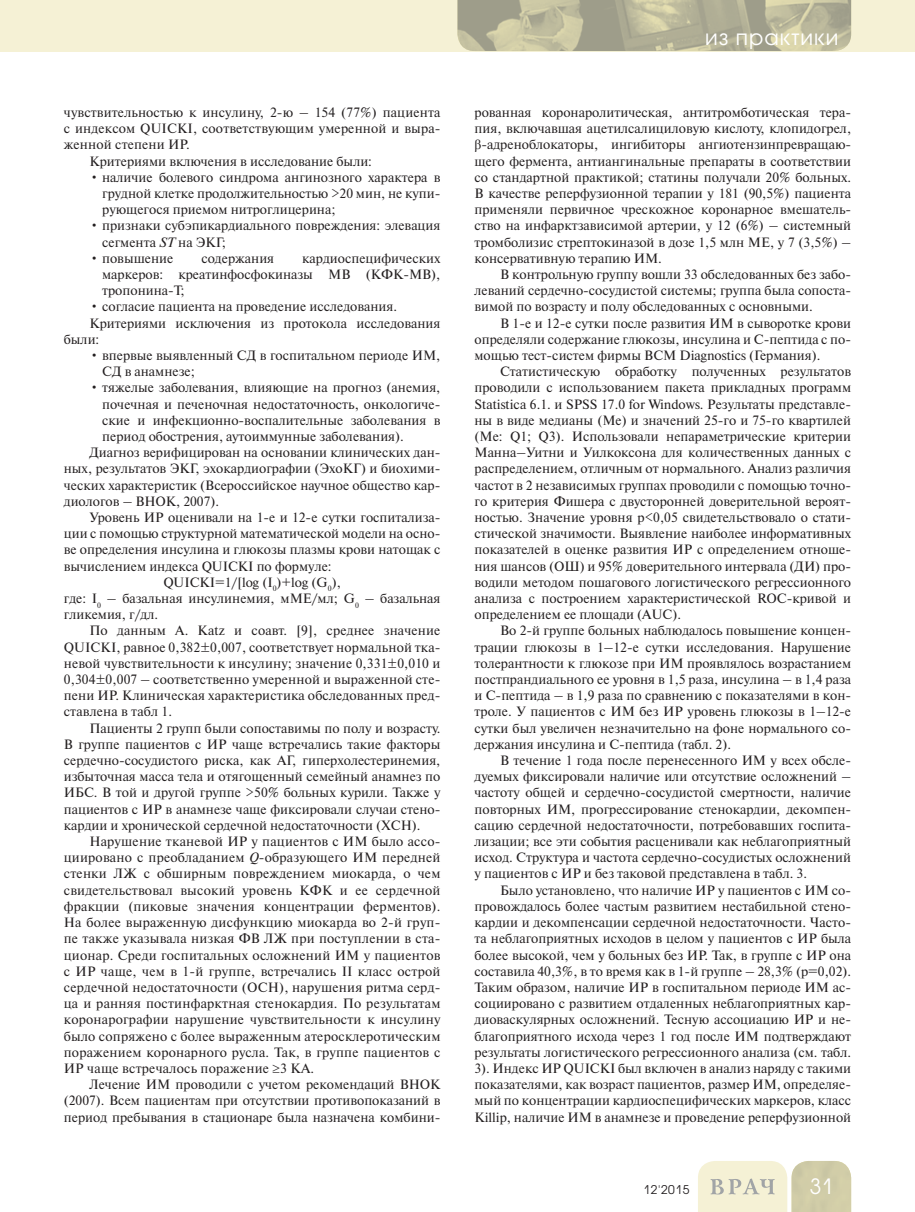
<style>
.page{position:relative;width:915px;height:1212px;background:#fff}
.page>*{position:absolute;margin:0;border:0;box-sizing:border-box;transform-origin:0 0}
.t1{font:21px "Avant Garde Gothic C";letter-spacing:.05em;color:#fff}
.t2{font:13.5px/16.2px "Newton C";color:#231f20;text-align:justify}
.t3{font:12px "Avant Garde Gothic C";letter-spacing:.05em;color:#231f20}
.s1{font-style:italic}
.s2{font-family:"Times New Roman"}
</style>
<div class="page">
<div style="left:0;top:0;width:914px;height:51px;background:#f5f1d5"></div>
<svg style="left:698px;top:1161px;width:152px;height:51px"></svg>
<img style="left:457px;top:0;width:393px;height:51px">
<p class="t2" style="left:64px;top:106px;width:378px">чувствительностью к инсулину, 2-ю – 154 (77%) пациента</p>
<p class="t2" style="left:64px;top:122px;width:378px">с индексом QUICKI, соответствующим умеренной и выра-</p>
<p class="t2" style="left:64px;top:138px;width:127px">женной степени ИР.</p>
<p class="t2" style="left:89px;top:154px;width:284px">Критериями включения в исследование были:</p>
<p class="t2" style="left:102px;top:170px;width:340px;text-indent:-13px">• наличие болевого синдрома ангинозного характера в грудной клетке продолжительностью &gt;20 мин, не купи&shy;рующегося приемом нитроглицерина;</p>
<p class="t2" style="left:102px;top:219px;width:340px;text-indent:-13px">• признаки субэпикардиального повреждения: элевация сегмента <span class="s1">ST</span> на ЭКГ;</p>
<p class="t2" style="left:89px;top:251px;width:85px">• повышение</p>
<p class="t2" style="left:201px;top:251px;width:74px">содержания</p>
<p class="t2" style="left:102px;top:251px;width:340px;text-indent:200px">кардиоспецифических маркеров: креатинфосфокиназы МВ (КФК-МВ), тропонина-Т;</p>
<p class="t2" style="left:89px;top:300px;width:309px">• согласие пациента на проведение исследования.</p>
<p class="t2" style="left:89px;top:316px;width:352px">Критериями исключения из протокола исследования</p>
<p class="t2" style="left:64px;top:332px;width:37px">были:</p>
<p class="t2" style="left:102px;top:349px;width:340px;text-indent:-13px">• впервые выявленный CД в госпитальном периоде ИМ,<br>СД в анамнезе;</p>
<p class="t2" style="left:89px;top:381px;width:352px">• тяжелые заболевания, влияющие на прогноз (анемия,</p>
<p class="t2" style="left:102px;top:397px;width:340px">почечная и печеночная недостаточность, онкологиче-</p>
<p class="t2" style="left:102px;top:413px;width:340px">ские и инфекционно-воспалительные заболевания в</p>
<p class="t2" style="left:102px;top:430px;width:303px">период обострения, аутоиммунные заболевания).</p>
<p class="t2" style="left:89px;top:446px;width:352px">Диагноз верифицирован на основании клинических дан-</p>
<p class="t2" style="left:64px;top:462px;width:378px">ных, результатов ЭКГ, эхокардиографии (ЭхоКГ) и биохими-</p>
<p class="t2" style="left:64px;top:478px;width:378px">ческих характеристик (Всероссийское научное общество кар-</p>
<p class="t2" style="left:64px;top:494px;width:157px">диологов – ВНОК, 2007).</p>
<p class="t2" style="left:89px;top:511px;width:352px">Уровень ИР оценивали на 1-е и 12-е сутки госпитализа-</p>
<p class="t2" style="left:64px;top:527px;width:378px">ции с помощью структурной математической модели на осно-</p>
<p class="t2" style="left:64px;top:543px;width:378px">ве определения инсулина и глюкозы плазмы крови натощак с</p>
<p class="t2" style="left:64px;top:559px;width:269px">вычислением индекса QUICKI по формуле:</p>
<p class="t2" style="left:163px;top:575px;width:179px">QUICKI=1/[log (I<sub>0</sub>)+log (G<sub>0</sub>),</p>
<p class="t2" style="left:64px;top:592px;width:378px">где: I<sub>0</sub> – базальная инсулинемия, мМЕ/мл; G<sub>0</sub> – базальная</p>
<p class="t2" style="left:64px;top:608px;width:96px">гликемия, г/дл.</p>
<p class="t2" style="left:89px;top:624px;width:352px">По данным A. Katz и соавт. [9], среднее значение</p>
<p class="t2" style="left:64px;top:640px;width:378px">QUICKI, равное 0,382±0,007, соответствует нормальной тка-</p>
<p class="t2" style="left:64px;top:656px;width:378px">невой чувствительности к инсулину; значение 0,331±0,010 и</p>
<p class="t2" style="left:64px;top:673px;width:378px">0,304±0,007 – соответственно умеренной и выраженной сте-</p>
<p class="t2" style="left:64px;top:689px;width:378px">пени ИР. Клиническая характеристика обследованных пред-</p>
<p class="t2" style="left:64px;top:705px;width:110px">ставлена в табл 1.</p>
<p class="t2" style="left:89px;top:721px;width:352px">Пациенты 2 групп были сопоставимы по полу и возрасту.</p>
<p class="t2" style="left:64px;top:737px;width:378px">В группе пациентов с ИР чаще встречались такие факторы</p>
<p class="t2" style="left:64px;top:754px;width:378px">сердечно-сосудистого риска, как АГ, гиперхолестеринемия,</p>
<p class="t2" style="left:64px;top:770px;width:378px">избыточная масса тела и отягощенный семейный анамнез по</p>
<p class="t2" style="left:64px;top:786px;width:378px">ИБС. В той и другой группе &gt;50% больных курили. Также у</p>
<p class="t2" style="left:64px;top:802px;width:378px">пациентов с ИР в анамнезе чаще фиксировали случаи стено-</p>
<p class="t2" style="left:64px;top:818px;width:358px">кардии и хронической сердечной недостаточности (ХСН).</p>
<p class="t2" style="left:89px;top:835px;width:352px">Нарушение тканевой ИР у пациентов с ИМ было ассо-</p>
<p class="t2" style="left:64px;top:851px;width:378px">циировано с преобладанием <span class="s1">Q</span>-образующего ИМ передней</p>
<p class="t2" style="left:64px;top:867px;width:378px">стенки ЛЖ с обширным повреждением миокарда, о чем</p>
<p class="t2" style="left:64px;top:883px;width:378px">свидетельствовал высокий уровень КФК и ее сердечной</p>
<p class="t2" style="left:64px;top:899px;width:378px">фракции (пиковые значения концентрации ферментов).</p>
<p class="t2" style="left:64px;top:916px;width:378px">На более выраженную дисфункцию миокарда во 2-й груп-</p>
<p class="t2" style="left:64px;top:932px;width:378px">пе также указывала низкая ФВ ЛЖ при поступлении в ста-</p>
<p class="t2" style="left:64px;top:948px;width:378px">ционар. Среди госпитальных осложнений ИМ у пациентов</p>
<p class="t2" style="left:64px;top:964px;width:378px">с ИР чаще, чем в 1-й группе, встречались II класс острой</p>
<p class="t2" style="left:64px;top:980px;width:378px">сердечной недостаточности (ОСН), нарушения ритма серд-</p>
<p class="t2" style="left:64px;top:997px;width:378px">ца и ранняя постинфарктная стенокардия. По результатам</p>
<p class="t2" style="left:64px;top:1013px;width:378px">коронарографии нарушение чувствительности к инсулину</p>
<p class="t2" style="left:64px;top:1029px;width:378px">было сопряжено с более выраженным атеросклеротическим</p>
<p class="t2" style="left:64px;top:1045px;width:378px">поражением коронарного русла. Так, в группе пациентов с</p>
<p class="t2" style="left:64px;top:1061px;width:252px">ИР чаще встречалось поражение ≥3 КА.</p>
<p class="t2" style="left:89px;top:1078px;width:352px">Лечение ИМ проводили с учетом рекомендаций ВНОК</p>
<p class="t2" style="left:64px;top:1094px;width:378px">(2007). Всем пациентам при отсутствии противопоказаний в</p>
<p class="t2" style="left:64px;top:1110px;width:378px">период пребывания в стационаре была назначена комбини-</p>
<h1 class="t1" style="left:704px;top:27px;width:135px">из практики</h1>
<p class="t2" style="left:474px;top:106px;width:378px">рованная коронаролитическая, антитромботическая тера&shy;пия, включавшая ацетилсалициловую кислоту, клопидогрел, <span class="s2">β</span>-адреноблокаторы, ингибиторы ангиотензинпревращаю&shy;щего фермента, антиангинальные препараты в соответствии со стандартной практикой; статины получали 20% больных.<br>В качестве реперфузионной терапии у 181 (90,5%) пациента применяли первичное чрескожное коронарное вмешатель&shy;ство на инфарктзависимой артерии, у 12 (6%) – системный тромболизис стрептокиназой в дозе 1,5 млн МЕ, у 7 (3,5%) – консервативную терапию ИМ.</p>
<p class="t2" style="left:474px;top:268px;width:378px;text-indent:26px">В контрольную группу вошли 33 обследованных без забо&shy;леваний сердечно-сосудистой системы; группа была сопоста&shy;вимой по возрасту и полу обследованных с основными.</p>
<p class="t2" style="left:474px;top:316px;width:378px;text-indent:26px">В 1-е и 12-е сутки после развития ИМ в сыворотке крови определяли содержание глюкозы, инсулина и С-пептида с по&shy;мощью тест-систем фирмы BCM Diagnostics (Германия).</p>
<p class="t2" style="left:474px;top:365px;width:378px;text-indent:26px">Статистическую обработку полученных результатов проводили c использованием пакета прикладных программ Statistica 6.1. и SPSS 17.0 for Windows. Результаты представле&shy;ны в виде медианы (Mе) и значений 25-го и 75-го квартилей (Me: Q1; Q3). Использовали непараметрические критерии Манна–Уитни и Уилкоксона для количественных данных с распределением, отличным от нормального. Анализ различия частот в 2 независимых группах проводили с помощью точно&shy;го критерия Фишера с двусторонней доверительной вероят&shy;ностью. Значение уровня р&lt;0,05 свидетельствовало о стати&shy;стической значимости. Выявление наиболее информативных показателей в оценке развития ИР с определением отноше&shy;ния шансов (ОШ) и 95% доверительного интервала (ДИ) про&shy;водили методом пошагового логистического регрессионного анализа с построением характеристической ROC-кривой и определением ее площади (AUС).</p>
<p class="t2" style="left:474px;top:624px;width:378px;text-indent:26px">Во 2-й группе больных наблюдалось повышение концен&shy;трации глюкозы в 1–12-е сутки исследования. Нарушение толерантности к глюкозе при ИМ проявлялось возрастанием постпрандиального ее уровня в 1,5 раза, инсулина – в 1,4 раза и С-пептида – в 1,9 раза по сравнению с показателями в кон&shy;троле. У пациентов с ИМ без ИР уровень глюкозы в 1–12-е сутки был увеличен незначительно на фоне нормального со&shy;держания инсулина и С-пептида (табл. 2).</p>
<p class="t2" style="left:474px;top:754px;width:378px;text-indent:26px">В течение 1 года после перенесенного ИМ у всех обсле&shy;дуемых фиксировали наличие или отсутствие осложнений – частоту общей и сердечно-сосудистой смертности, наличие повторных ИМ, прогрессирование стенокардии, декомпен&shy;сацию сердечной недостаточности, потребовавших госпита&shy;лизации; все эти события расценивали как неблагоприятный исход. Структура и частота сердечно-сосудистых осложнений у пациентов с ИР и без таковой представлена в табл. 3.</p>
<p class="t2" style="left:474px;top:883px;width:378px;text-indent:26px">Было установлено, что наличие ИР у пациентов с ИМ со&shy;провождалось более частым развитием нестабильной стено&shy;кардии и декомпенсации сердечной недостаточности. Часто&shy;та неблагоприятных исходов в целом у пациентов с ИР была более высокой, чем у больных без ИР. Так, в группе c ИР она составила 40,3%, в то время как в 1-й группе – 28,3% (р=0,02).<br>Таким образом, наличие ИР в госпитальном периоде ИМ ас&shy;социировано с развитием отдаленных неблагоприятных кар&shy;диоваскулярных осложнений. Тесную ассоциацию ИР и не&shy;благоприятного исхода через 1 год после ИМ подтверждают результаты логистического регрессионного анализа (см. табл.<br>3). Индекс ИР QUICKI был включен в анализ наряду с такими показателями, как возраст пациентов, размер ИМ, определяе&shy;мый по концентрации кардиоспецифических маркеров, класс Killip, наличие ИМ в анамнезе и проведение реперфузионной</p>
<p class="t3" style="left:643px;top:1184px;width:47px">12'2015</p>
<h1 class="t1" style="left:809px;top:1177px;width:25px">31</h1>
</div>
